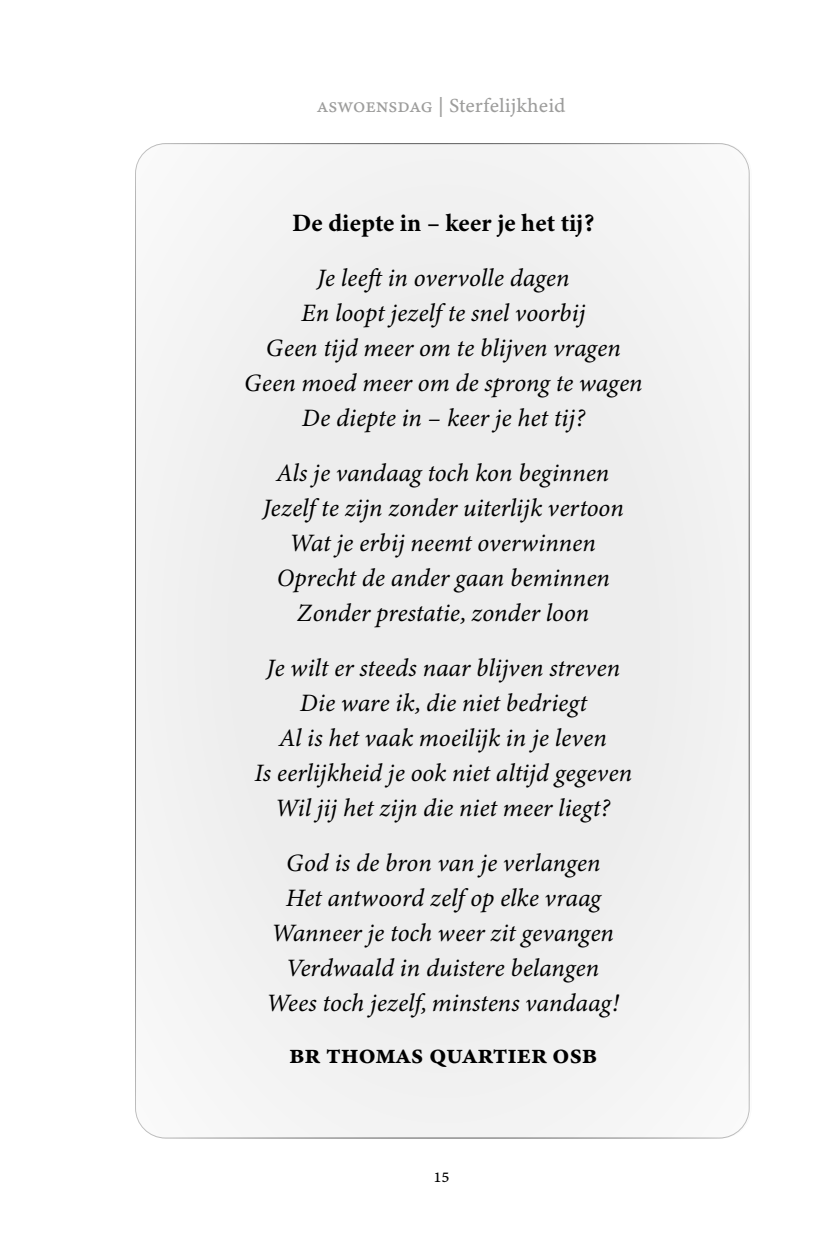
<style>
.page{position:relative;width:837px;height:1241px;background:#fff}
.page>*{position:absolute;margin:0;border:0;box-sizing:border-box;transform-origin:0 0}
.t1{font:27.5px "Minion Variable Concept";color:#000}
.t2{font:italic 25px/35px "Minion Variable Concept";color:#000;text-align:center}
.t3{font:25px "Minion Variable Concept";letter-spacing:.005em;color:#000}
.t4{font:20px "Minion Variable Concept";color:#9d9d9c}
.t5{font:15px "Minion Variable Concept";color:#000}
</style>
<div class="page">
<div style="left:135px;top:144px;width:614px;height:993px;background:#ededed;border-radius:30px"></div>
<p class="t4" style="left:317px;top:91px;width:250px">aswoensdag | Sterfelijkheid</p>
<p class="t3" style="left:292px;top:205px;width:304px">De diepte in – keer je het tij?</p>
<p class="t2" style="left:244px;top:260px;width:400px">Je leeft in overvolle dagen<br>En loopt jezelf te snel voorbij<br>Geen tijd meer om te blijven vragen<br>Geen moed meer om de sprong te wagen<br>De diepte in – keer je het tij?</p>
<p class="t2" style="left:263px;top:455px;width:362px">Als je vandaag toch kon beginnen<br>Jezelf te zijn zonder uiterlijk vertoon<br>Wat je erbij neemt overwinnen<br>Oprecht de ander gaan beminnen<br>Zonder prestatie, zonder loon</p>
<p class="t2" style="left:254px;top:650px;width:379px">Je wilt er steeds naar blijven streven Die ware ik, die niet bedriegt<br>Al is het vaak moeilijk in je leven<br>Is eerlijkheid je ook niet altijd gegeven Wil jij het zijn die niet meer liegt?</p>
<p class="t2" style="left:268px;top:845px;width:352px">God is de bron van je verlangen<br>Het antwoord zelf op elke vraag<br>Wanneer je toch weer zit gevangen<br>Verdwaald in duistere belangen<br>Wees toch jezelf, minstens vandaag!</p>
<p class="t1" style="left:289px;top:1034px;width:279px">Br Thomas Quartier OSB</p>
<p class="t5" style="left:433px;top:1166px;width:18px">15</p>
</div>
